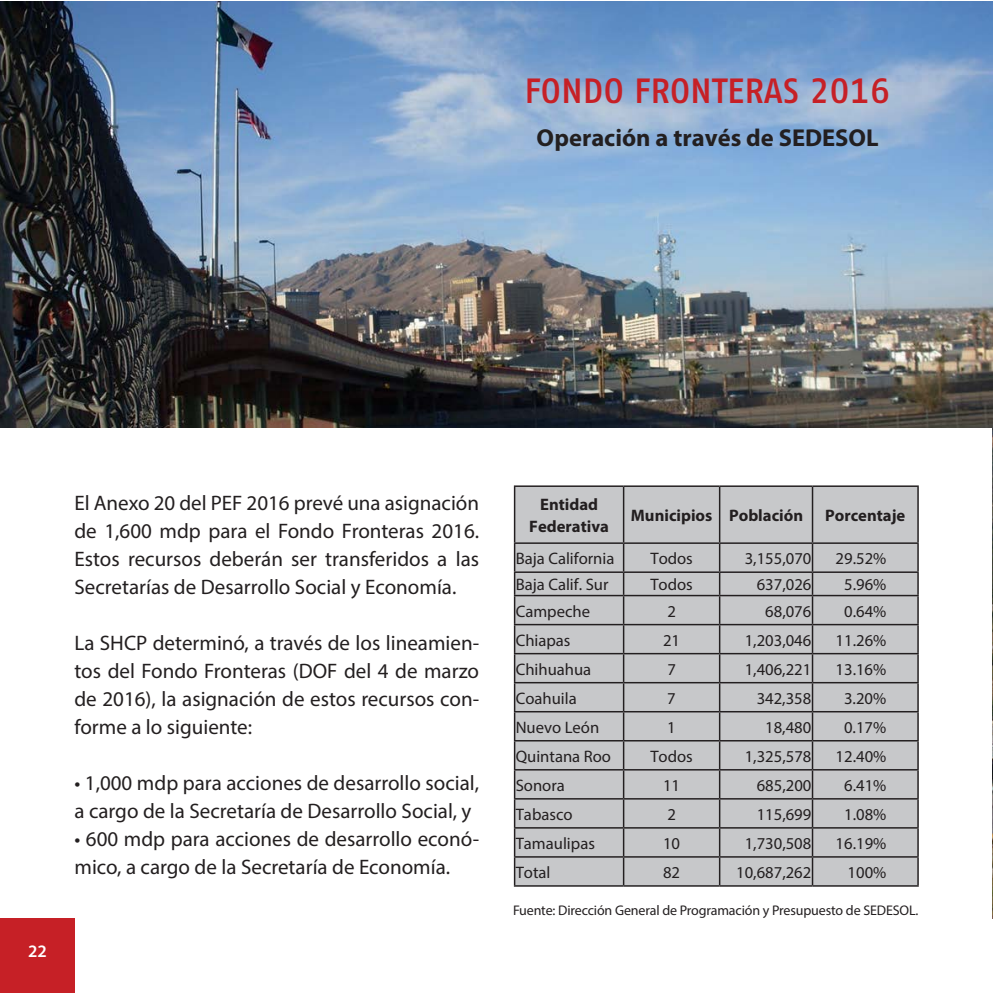
<style>
.page{position:relative;width:993px;height:993px;background:#fff}
.page>*{position:absolute;margin:0;border:0;box-sizing:border-box;transform-origin:0 0}
.t1{font:500 35px "Fago No Tf";color:#c62026}
.t2{font:700 24.5px "Myriad Pro";color:#231f20}
.Default{font:21px/28px "Myriad Pro";color:#231f20;text-align:justify}
.t3{font:600 17.5px "Myriad Pro";color:#fff}
.t4{font:16.62px "Myriad Pro";color:#231f20}
.t5{font:700 16.62px "Myriad Pro";color:#231f20}
.t6{font:14px "Myriad Pro";letter-spacing:-.01em;color:#231f20}
</style>
<div class="page">
<div style="left:0;top:918px;width:74px;height:74px;background:#c62026"></div>
<hr style="left:513px;top:485px;width:110px;height:2px;background:#231f20">
<hr style="left:623px;top:485px;width:96px;height:2px;background:#231f20">
<hr style="left:719px;top:485px;width:93px;height:2px;background:#231f20">
<hr style="left:812px;top:485px;width:106px;height:2px;background:#231f20">
<hr style="left:513px;top:542px;width:110px;height:1px;background:#231f20">
<hr style="left:513px;top:571px;width:110px;height:1px;background:#231f20">
<hr style="left:513px;top:594px;width:110px;height:2px;background:#231f20">
<hr style="left:513px;top:623px;width:110px;height:2px;background:#231f20">
<hr style="left:513px;top:652px;width:110px;height:2px;background:#231f20">
<hr style="left:513px;top:681px;width:110px;height:2px;background:#231f20">
<hr style="left:513px;top:710px;width:110px;height:2px;background:#231f20">
<hr style="left:513px;top:739px;width:110px;height:2px;background:#231f20">
<hr style="left:513px;top:768px;width:110px;height:2px;background:#231f20">
<hr style="left:513px;top:797px;width:110px;height:2px;background:#231f20">
<hr style="left:513px;top:826px;width:110px;height:2px;background:#231f20">
<hr style="left:513px;top:855px;width:110px;height:2px;background:#231f20">
<hr style="left:513px;top:884px;width:110px;height:2px;background:#231f20">
<hr style="left:623px;top:884px;width:96px;height:2px;background:#231f20">
<hr style="left:719px;top:884px;width:93px;height:2px;background:#231f20">
<hr style="left:812px;top:884px;width:106px;height:2px;background:#231f20">
<hr style="left:513px;top:487px;width:2px;height:55px;background:#231f20">
<hr style="left:513px;top:543px;width:2px;height:28px;background:#231f20">
<hr style="left:513px;top:572px;width:2px;height:22px;background:#231f20">
<hr style="left:513px;top:596px;width:2px;height:27px;background:#231f20">
<hr style="left:513px;top:625px;width:2px;height:27px;background:#231f20">
<hr style="left:513px;top:654px;width:2px;height:27px;background:#231f20">
<hr style="left:513px;top:683px;width:2px;height:27px;background:#231f20">
<hr style="left:513px;top:712px;width:2px;height:27px;background:#231f20">
<hr style="left:513px;top:741px;width:2px;height:27px;background:#231f20">
<hr style="left:513px;top:770px;width:2px;height:27px;background:#231f20">
<hr style="left:513px;top:799px;width:2px;height:27px;background:#231f20">
<hr style="left:513px;top:828px;width:2px;height:27px;background:#231f20">
<hr style="left:513px;top:857px;width:2px;height:27px;background:#231f20">
<svg style="left:514px;top:486px;width:404px;height:398px;background:#bdbec0"></svg>
<img style="left:0;top:1px;width:992px;height:427px">
<img style="left:992px;top:428px;width:1px;height:490px">
<p class="t1" style="left:524px;top:71px;width:367px">FONDO FRONTERAS 2016</p>
<p class="t2" style="left:536px;top:122px;width:343px">Operación a través de SEDESOL</p>
<p class="t3" style="left:28px;top:939px;width:20px">22</p>
<p class="Default" style="left:74px;top:488px;width:406px">El Anexo 20 del PEF 2016 prevé una asignación de 1,600 mdp para el Fondo Fronteras 2016.<br>Estos recursos deberán ser transferidos a las Secretarías de Desarrollo Social y Economía.</p>
<p class="Default" style="left:74px;top:628px;width:406px">La SHCP determinó, a través de los lineamien&shy;tos del Fondo Fronteras (DOF del 4 de marzo de 2016), la asignación de estos recursos con&shy;forme a lo siguiente:</p>
<p class="Default" style="left:74px;top:768px;width:406px">• 1,000 mdp para acciones de desarrollo social, a cargo de la Secretaría de Desarrollo Social, y</p>
<p class="Default" style="left:74px;top:824px;width:406px">• 600 mdp para acciones de desarrollo econó&shy;mico, a cargo de la Secretaría de Economía.</p>
<p class="t5" style="left:540px;top:493px;width:59px">Entidad</p>
<p class="t5" style="left:529px;top:516px;width:81px">Federativa</p>
<p class="t5" style="left:630px;top:504px;width:83px">Municipios</p>
<p class="t5" style="left:728px;top:504px;width:75px">Población</p>
<p class="t5" style="left:825px;top:504px;width:82px">Porcentaje</p>
<p class="t4" style="left:515px;top:548px;width:100px">Baja California</p>
<p class="t4" style="left:650px;top:548px;width:44px">Todos</p>
<p class="t4" style="left:744px;top:548px;width:68px">3,155,070</p>
<p class="t4" style="left:835px;top:548px;width:52px">29.52%</p>
<p class="t4" style="left:515px;top:574px;width:94px">Baja Calif. Sur</p>
<p class="t4" style="left:650px;top:574px;width:44px">Todos</p>
<p class="t4" style="left:756px;top:574px;width:56px">637,026</p>
<p class="t4" style="left:843px;top:574px;width:44px">5.96%</p>
<p class="t4" style="left:515px;top:600px;width:76px">Campeche</p>
<p class="t4" style="left:667px;top:600px;width:10px">2</p>
<p class="t4" style="left:765px;top:600px;width:48px">68,076</p>
<p class="t4" style="left:843px;top:600px;width:44px">0.64%</p>
<p class="t4" style="left:515px;top:629px;width:56px">Chiapas</p>
<p class="t4" style="left:662px;top:629px;width:19px">21</p>
<p class="t4" style="left:744px;top:629px;width:68px">1,203,046</p>
<p class="t4" style="left:835px;top:629px;width:52px">11.26%</p>
<p class="t4" style="left:515px;top:658px;width:77px">Chihuahua</p>
<p class="t4" style="left:667px;top:658px;width:10px">7</p>
<p class="t4" style="left:744px;top:658px;width:68px">1,406,221</p>
<p class="t4" style="left:835px;top:658px;width:52px">13.16%</p>
<p class="t4" style="left:515px;top:687px;width:62px">Coahuila</p>
<p class="t4" style="left:667px;top:687px;width:10px">7</p>
<p class="t4" style="left:756px;top:687px;width:56px">342,358</p>
<p class="t4" style="left:843px;top:687px;width:44px">3.20%</p>
<p class="t4" style="left:515px;top:716px;width:85px">Nuevo León</p>
<p class="t4" style="left:667px;top:716px;width:10px">1</p>
<p class="t4" style="left:765px;top:716px;width:48px">18,480</p>
<p class="t4" style="left:843px;top:716px;width:44px">0.17%</p>
<p class="t4" style="left:515px;top:745px;width:97px">Quintana Roo</p>
<p class="t4" style="left:650px;top:745px;width:44px">Todos</p>
<p class="t4" style="left:744px;top:745px;width:68px">1,325,578</p>
<p class="t4" style="left:835px;top:745px;width:52px">12.40%</p>
<p class="t4" style="left:515px;top:774px;width:51px">Sonora</p>
<p class="t4" style="left:663px;top:774px;width:19px">11</p>
<p class="t4" style="left:756px;top:774px;width:56px">685,200</p>
<p class="t4" style="left:843px;top:774px;width:44px">6.41%</p>
<p class="t4" style="left:515px;top:803px;width:58px">Tabasco</p>
<p class="t4" style="left:667px;top:803px;width:10px">2</p>
<p class="t4" style="left:756px;top:803px;width:56px">115,699</p>
<p class="t4" style="left:843px;top:803px;width:44px">1.08%</p>
<p class="t4" style="left:515px;top:832px;width:81px">Tamaulipas</p>
<p class="t4" style="left:663px;top:832px;width:19px">10</p>
<p class="t4" style="left:744px;top:832px;width:68px">1,730,508</p>
<p class="t4" style="left:835px;top:832px;width:52px">16.19%</p>
<p class="t4" style="left:515px;top:861px;width:36px">Total</p>
<p class="t4" style="left:663px;top:861px;width:19px">82</p>
<p class="t4" style="left:736px;top:861px;width:77px">10,687,262</p>
<p class="t4" style="left:847px;top:861px;width:40px">100%</p>
<p class="t6" style="left:513px;top:901px;width:407px">Fuente: Dirección General de Programación y Presupuesto de SEDESOL.</p>
</div>
